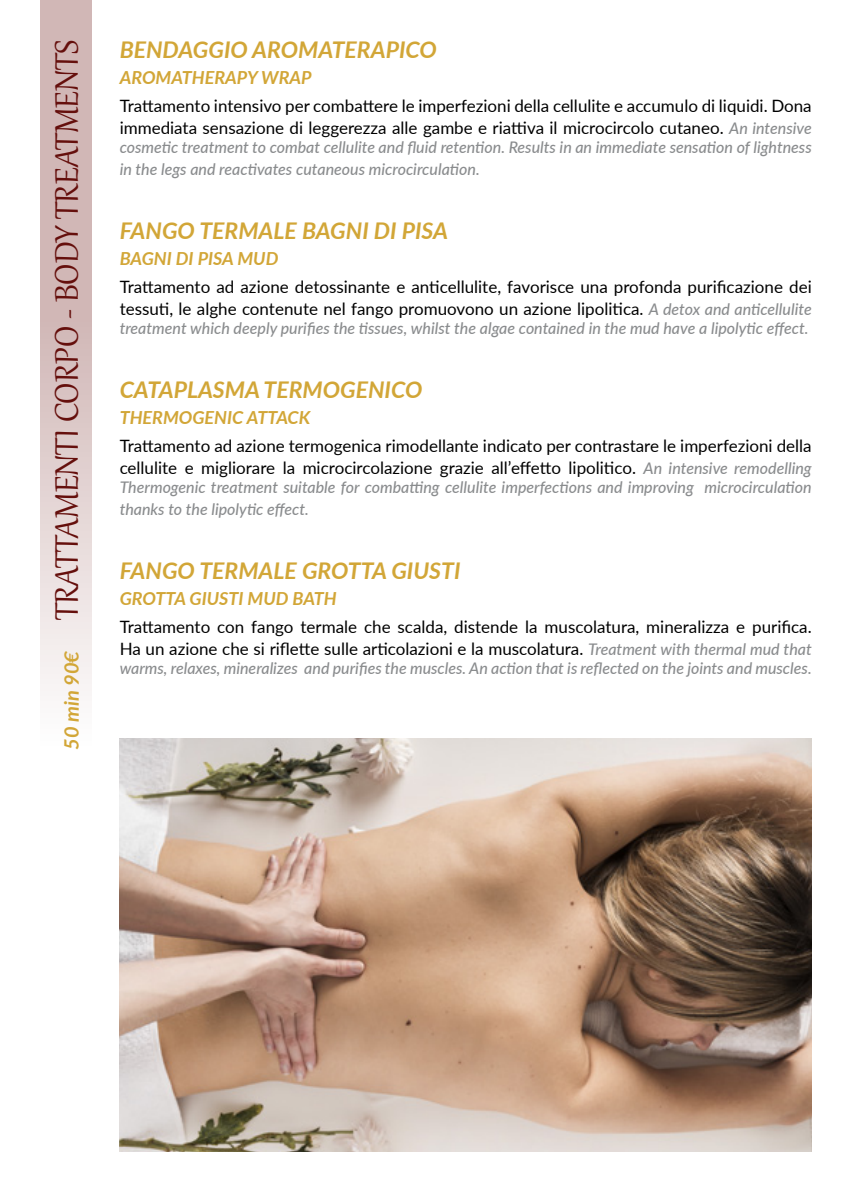
<style>
.page{position:relative;width:851px;height:1191px;background:#fff}
.page>*{position:absolute;margin:0;border:0;box-sizing:border-box;transform-origin:0 0}
.t1{font:40px "Gabriola";color:#650f0c}
.t2{font:italic 700 23px "Lato";color:#d2a637}
.t3{font:italic 700 20px "Lato";color:#d2a637}
.t4{font:italic 700 18px "Lato";color:#d2a637}
.t5{font:17px/22px "Lato";color:#000}
.t6{font:italic 500 16px/22px "Lato";color:#8a8c8e}
.s1{font-weight:500;font-style:italic;font-size:16px;color:#8a8c8e}
</style>
<div class="page">
<svg style="left:40px;top:0;width:51px;height:691px;background:#dbc7c6"></svg>
<img style="left:119px;top:738px;width:692px;height:413px">
<h1 class="t1" style="left:41px;top:620px;width:582px;rotate:-90deg">TRATTAMENTI CORPO - BODY TREATMENTS</h1>
<h2 class="t2" style="left:120px;top:33px;width:318px">BENDAGGIO AROMATERAPICO</h2>
<p class="t4" style="left:120px;top:64px;width:193px">AROMATHERAPY WRAP</p>
<p class="t5" style="left:120px;top:94px;width:693px">Trattamento intensivo per combattere le imperfezioni della cellulite e accumulo di liquidi. Dona immediata sensazione di leggerezza alle gambe e riattiva il microcircolo cutaneo. <span class="s1">An intensive</span></p>
<p class="t6" style="left:120px;top:136px;width:693px">cosmetic treatment to combat cellulite and fluid retention. Results in an immediate sensation of lightness in the legs and reactivates cutaneous microcirculation.</p>
<h2 class="t2" style="left:120px;top:214px;width:330px">FANGO TERMALE BAGNI DI PISA</h2>
<p class="t4" style="left:120px;top:245px;width:160px">BAGNI DI PISA MUD</p>
<p class="t5" style="left:120px;top:275px;width:693px">Trattamento ad azione detossinante e anticellulite, favorisce una profonda purificazione dei tessuti, le alghe contenute nel fango promuovono un azione lipolitica. <span class="s1">A detox and anticellulite</span></p>
<p class="t6" style="left:120px;top:317px;width:690px">treatment which deeply purifies the tissues, whilst the algae contained in the mud have a lipolytic effect.</p>
<h2 class="t2" style="left:120px;top:373px;width:304px">CATAPLASMA TERMOGENICO</h2>
<p class="t4" style="left:120px;top:404px;width:192px">THERMOGENIC ATTACK</p>
<p class="t5" style="left:120px;top:434px;width:693px">Trattamento ad azione termogenica rimodellante indicato per contrastare le imperfezioni della cellulite e migliorare la microcircolazione grazie all’effetto lipolitico. <span class="s1">An intensive remodelling</span></p>
<p class="t6" style="left:120px;top:476px;width:693px">Thermogenic treatment suitable for combatting cellulite imperfections and improving microcirculation thanks to the lipolytic effect.</p>
<h2 class="t2" style="left:120px;top:554px;width:342px">FANGO TERMALE GROTTA GIUSTI</h2>
<p class="t4" style="left:120px;top:585px;width:219px">GROTTA GIUSTI MUD BATH</p>
<p class="t5" style="left:120px;top:615px;width:693px">Trattamento con fango termale che scalda, distende la muscolatura, mineralizza e purifica.<br>Ha un azione che si riflette sulle articolazioni e la muscolatura. <span class="s1">Treatment with thermal mud that</span></p>
<p class="t6" style="left:120px;top:657px;width:693px">warms, relaxes, mineralizes and purifies the muscles. An action that is reflected on the joints and muscles.</p>
<p class="t3" style="left:57px;top:749px;width:100px;rotate:-90deg">50 min 90€</p>
</div>
